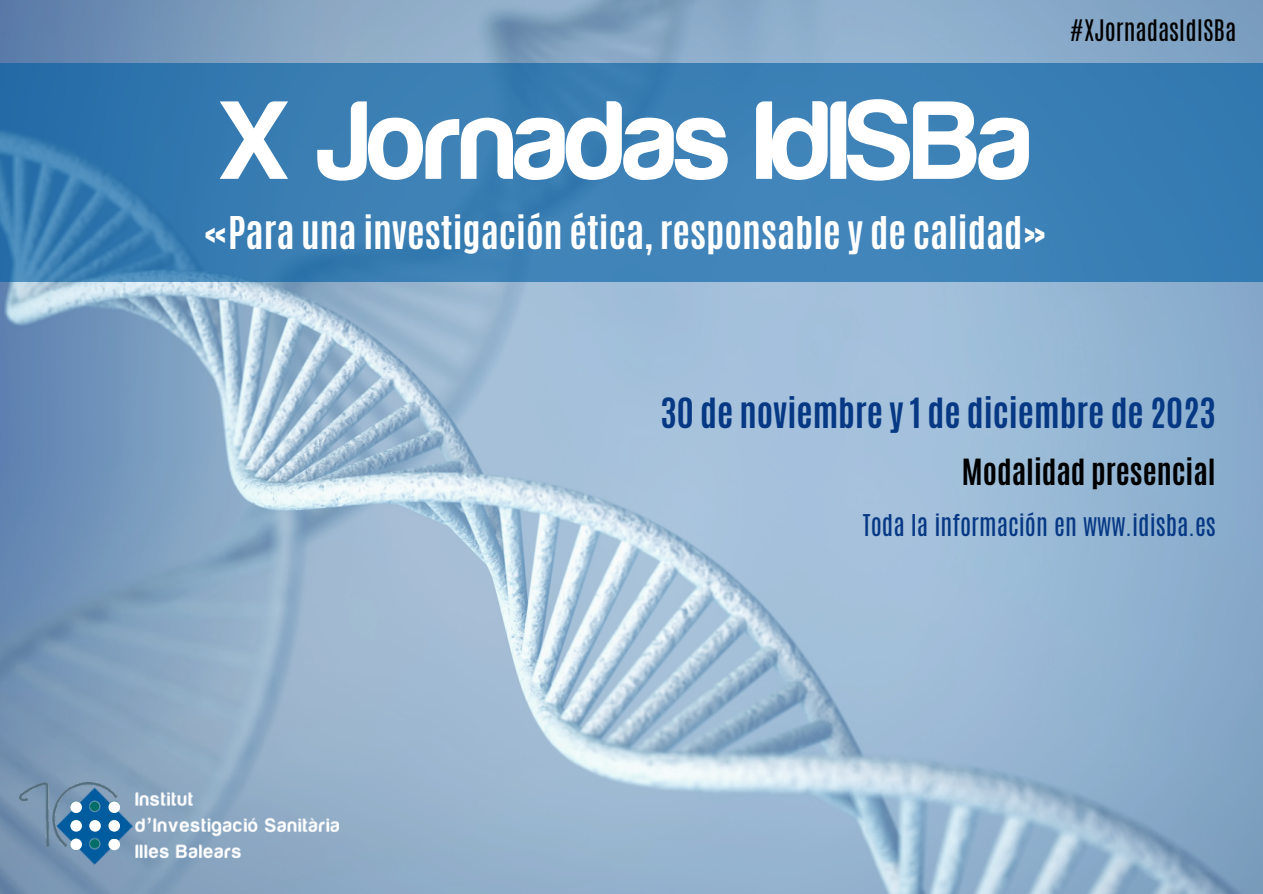
<style>
.page{position:relative;width:1263px;height:894px;background:#fff}
.page>*{position:absolute;margin:0;border:0;box-sizing:border-box;transform-origin:0 0}
.t1{font:115.2px "Harabara";color:#fff}
.t2{font:700 37.65px "Antonio";color:#fff}
.t3{font:700 34.8px "Antonio";color:#063884}
.t4{font:700 30.15px "Antonio";color:#000}
.t5{font:25.05px "Antonio";color:#063884}
.t6{font:24.75px "Antonio";color:#000}
</style>
<div class="page">
<img style="left:0;top:0;width:1263px;height:893px">
<svg style="left:0;top:64px;width:1263px;height:218px;background:#397eb3"></svg>
<img style="left:133px;top:774px;width:205px;height:119px">
<img style="left:19px;top:782px;width:114px;height:83px">
<div style="left:70px;top:801px;width:12px;height:11px;background:#fff;border-radius:50%"></div>
<div style="left:89px;top:819px;width:12px;height:12px;background:#fff;border-radius:50%"></div>
<div style="left:108px;top:801px;width:12px;height:11px;background:#fff;border-radius:50%"></div>
<svg style="left:108px;top:819px;width:12px;height:12px"></svg>
<div style="left:108px;top:838px;width:12px;height:12px;background:#fff;border-radius:50%"></div>
<svg style="left:70px;top:819px;width:12px;height:12px"></svg>
<div style="left:70px;top:838px;width:12px;height:11px;background:#fff;border-radius:50%"></div>
<p class="t1" style="left:220px;top:81px;width:813px">X Jornadas IdISBa</p>
<p class="t2" style="left:204px;top:206px;width:844px">«Para una investigación ética, responsable y de calidad»</p>
<p class="t6" style="left:1069px;top:13px;width:169px">#XJornadasIdISBa</p>
<p class="t3" style="left:660px;top:388px;width:557px">30 de noviembre y 1 de diciembre de 2023</p>
<p class="t4" style="left:962px;top:450px;width:255px">Modalidad presencial</p>
<p class="t5" style="left:863px;top:507px;width:354px">Toda la información en www.idisba.es</p>
</div>
